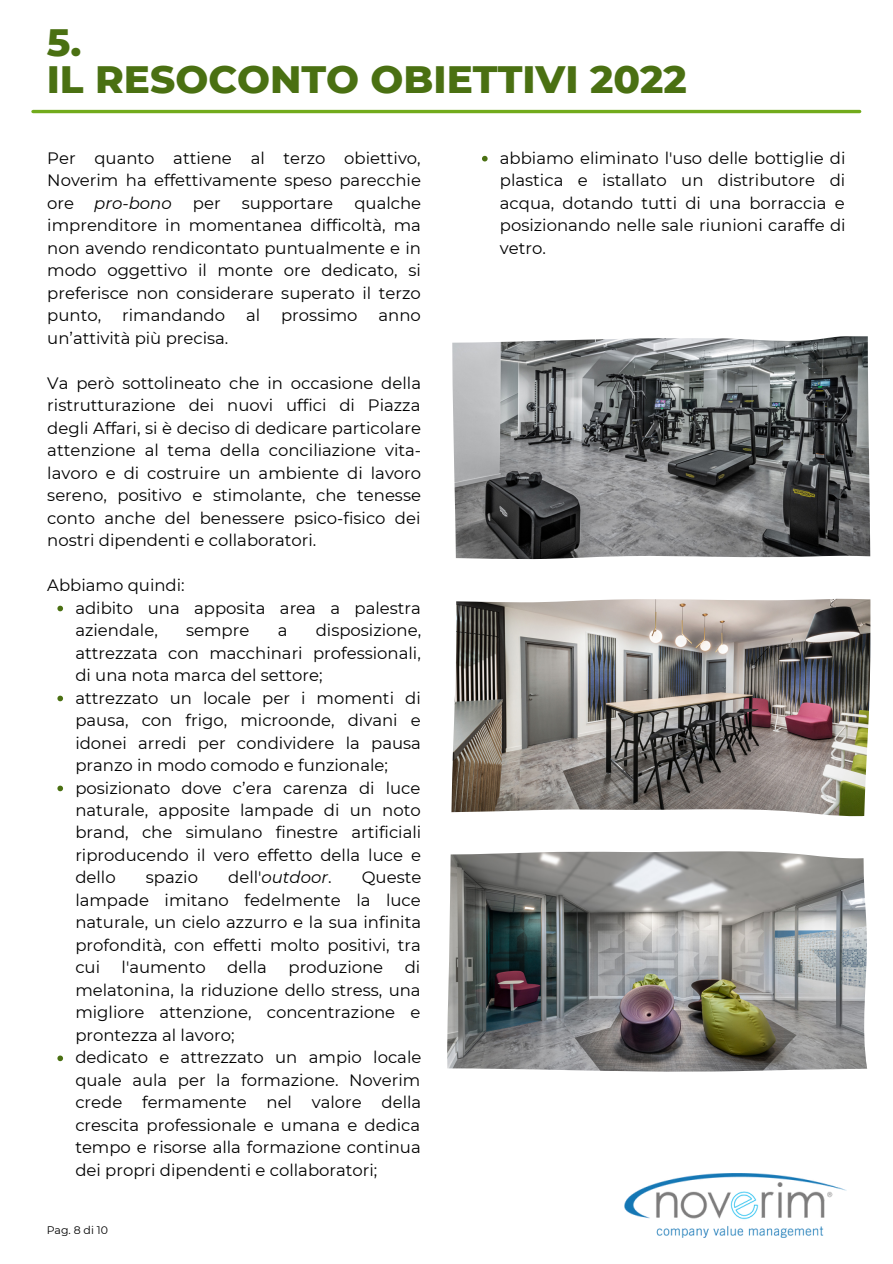
<style>
.page{position:relative;width:893px;height:1264px;background:#fff}
.page>*{position:absolute;margin:0;border:0;box-sizing:border-box;transform-origin:0 0}
.t1{font:800 39px "Montserrat";color:#4a7012}
.t2{font:16.5px/22.5px "Montserrat";color:#000;text-align:justify}
.t3{font:italic 16.5px "Montserrat";color:#000}
.t4{font:10.95px "Montserrat";color:#000}
.s1{font-style:italic}
.s2{font-style:normal}
</style>
<div class="page">
<hr style="left:33px;top:110px;width:826px;height:3px;background:#72ab1c">
<img style="left:624px;top:1173px;width:222px;height:64px">
<img style="left:452px;top:336px;width:418px;height:223px">
<img style="left:451px;top:598px;width:419px;height:218px">
<img style="left:447px;top:851px;width:420px;height:220px">
<svg style="left:57px;top:605px;width:6px;height:6px"></svg>
<svg style="left:57px;top:695px;width:6px;height:6px"></svg>
<svg style="left:57px;top:785px;width:6px;height:6px"></svg>
<svg style="left:57px;top:1055px;width:6px;height:6px"></svg>
<svg style="left:482px;top:156px;width:5px;height:5px"></svg>
<p class="t1" style="left:47px;top:18px;width:36px">5.</p>
<p class="t1" style="left:47px;top:56px;width:641px">IL RESOCONTO OBIETTIVI 2022</p>
<p class="t2" style="left:47px;top:146px;width:375px">Per quanto attiene al terzo obiettivo, Noverim ha effettivamente speso parecchie ore <span class="s1">pro-bono</span></p>
<p class="t2" style="left:47px;top:191px;width:375px;text-indent:307px">qualche imprenditore in momentanea difficoltà, ma non avendo rendicontato puntualmente e in modo oggettivo il monte ore dedicato, si preferisce non considerare superato il terzo punto,</p>
<p class="t2" style="left:193px;top:191px;width:29px">per</p>
<p class="t2" style="left:242px;top:191px;width:93px">supportare</p>
<p class="t2" style="left:122px;top:304px;width:104px">rimandando</p>
<p class="t2" style="left:246px;top:304px;width:16px">al</p>
<p class="t2" style="left:281px;top:304px;width:78px">prossimo</p>
<p class="t2" style="left:378px;top:304px;width:44px">anno</p>
<p class="t2" style="left:47px;top:326px;width:183px">un’attività più precisa.</p>
<p class="t2" style="left:47px;top:371px;width:375px">Va però sottolineato che in occasione della ristrutturazione dei nuovi uffici di Piazza degli Affari, si è deciso di dedicare particolare attenzione al tema della conciliazione vita&shy;lavoro e di costruire un ambiente di lavoro sereno, positivo e stimolante, che tenesse conto anche del benessere psico-fisico dei nostri dipendenti e collaboratori.</p>
<p class="t2" style="left:47px;top:574px;width:139px">Abbiamo quindi:</p>
<p class="t2" style="left:75px;top:596px;width:347px">adibito una apposita area a palestra aziendale,</p>
<p class="t2" style="left:75px;top:619px;width:347px;text-indent:240px">disposizione, attrezzata con macchinari professionali, di una nota marca del settore;</p>
<p class="t2" style="left:75px;top:686px;width:347px">attrezzato un locale per i momenti di pausa, con frigo, microonde, divani e idonei arredi per condividere la pausa pranzo in modo comodo e funzionale;</p>
<p class="t2" style="left:75px;top:776px;width:347px">posizionato dove c’era carenza di luce naturale, apposite lampade di un noto brand, che simulano finestre artificiali riproducendo il vero effetto della luce e dello</p>
<p class="t2" style="left:186px;top:619px;width:65px">sempre</p>
<p class="t2" style="left:278px;top:619px;width:11px">a</p>
<p class="t2" style="left:146px;top:866px;width:54px">spazio</p>
<p class="t3" style="left:228px;top:867px;width:105px"><span class="s2">dell'</span>outdoor<span class="s2">.</span></p>
<p class="t2" style="left:75px;top:866px;width:347px;text-indent:286px">Queste lampade imitano fedelmente la luce naturale, un cielo azzurro e la sua infinita profondità, con effetti molto positivi, tra cui</p>
<p class="t2" style="left:75px;top:956px;width:347px;text-indent:329px">di melatonina, la riduzione dello stress, una migliore attenzione, concentrazione e prontezza al lavoro;</p>
<p class="t2" style="left:75px;top:1046px;width:347px">dedicato e attrezzato un ampio locale quale aula per la formazione. Noverim crede fermamente nel valore della crescita professionale e umana e dedica tempo e risorse alla formazione continua dei propri dipendenti e collaboratori;</p>
<p class="t2" style="left:122px;top:956px;width:86px">l'aumento</p>
<p class="t2" style="left:227px;top:956px;width:41px">della</p>
<p class="t2" style="left:288px;top:956px;width:96px">produzione</p>
<p class="t4" style="left:47px;top:1222px;width:63px">Pag. 8 di 10</p>
<p class="t2" style="left:500px;top:146px;width:347px">abbiamo eliminato l'uso delle bottiglie di plastica e istallato un distributore di acqua, dotando tutti di una borraccia e posizionando nelle sale riunioni caraffe di vetro.</p>
</div>
